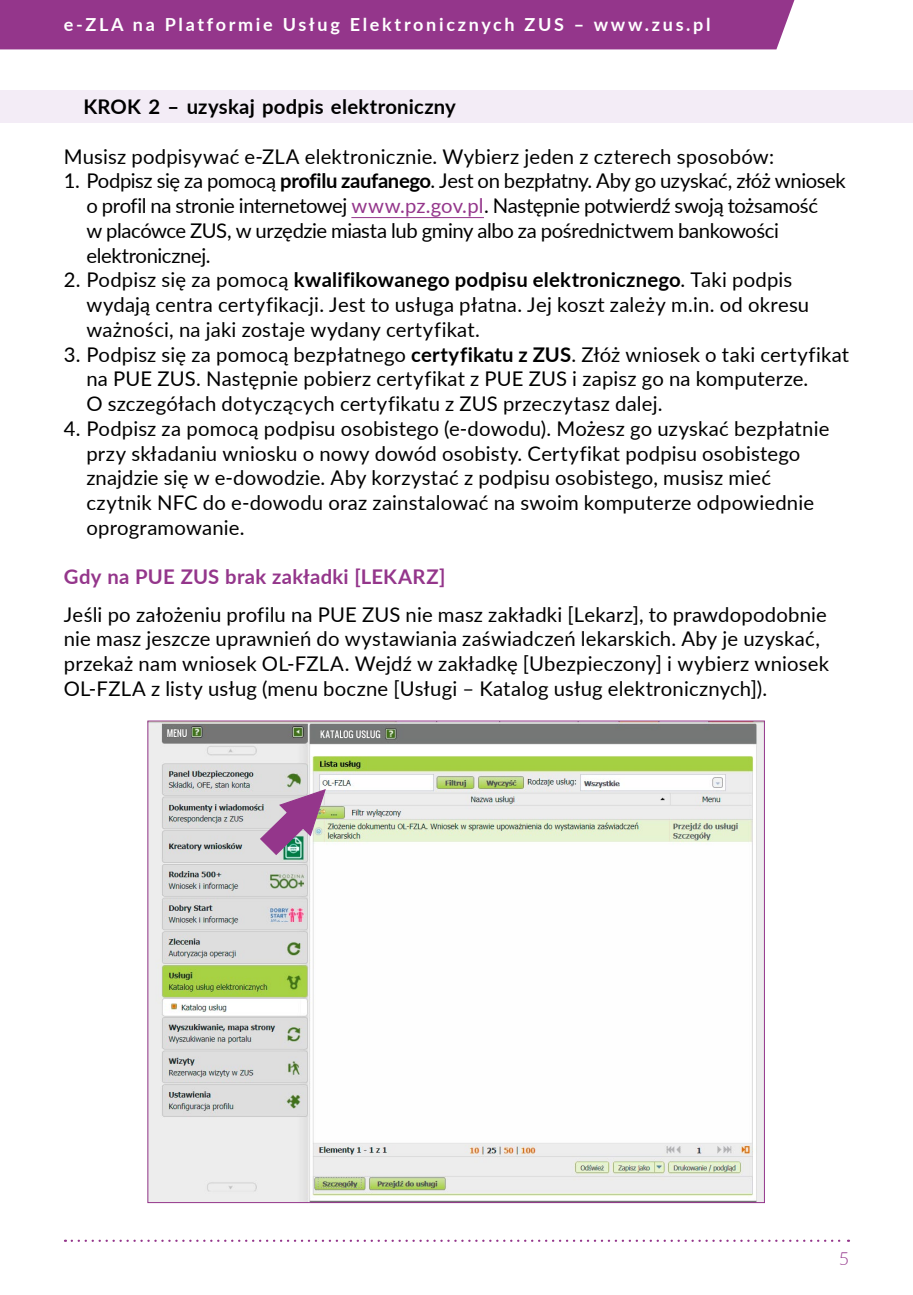
<style>
.page{position:relative;width:913px;height:1295px;background:#fff}
.page>*{position:absolute;margin:0;border:0;box-sizing:border-box;transform-origin:0 0}
.tekst_podstawowy_9_1{font:20.25px/24.8px "Lato";letter-spacing:.01em;color:#000}
.tekst_podstawowy_9_1-2{font:20.25px/24.8px "Lato";letter-spacing:-.02em;color:#000}
.t1{font:700 20.25px "Lato";letter-spacing:.01em;color:#000}
.III_gr_tekst_kolor{font:700 20.25px "Lato";letter-spacing:.015em;color:#94368b}
.t2{font:700 18px "Lato";letter-spacing:.15em;color:#fff}
.t3{font:300 18px "Lato";color:#94368b}
.s1{font-weight:700}
.s2{color:#94368b}
</style>
<div class="page">
<div style="left:0;top:0;width:795px;height:49px;background:#94368b"></div>
<svg style="left:72px;top:1239px;width:776px;height:3px"></svg>
<hr style="left:351px;top:217px;width:133px;height:1px;background:#94368b">
<div style="left:0;top:90px;width:912px;height:33px;background:#f3ecf6"></div>
<svg style="left:147px;top:720px;width:618px;height:483px"></svg>
<svg style="left:259px;top:788px;width:67px;height:68px;background:#b596b3"></svg>
<p class="t2" style="left:64px;top:11px;width:648px">e-ZLA na Platformie Usług Elektronicznych ZUS – www.zus.pl</p>
<p class="t1" style="left:83px;top:91px;width:374px">KROK 2 – uzyskaj podpis elektroniczny</p>
<p class="tekst_podstawowy_9_1" style="left:64px;top:143px;width:711px">Musisz podpisywać e-ZLA elektronicznie. Wybierz jeden z czterech sposobów:</p>
<p class="tekst_podstawowy_9_1-2" style="left:86px;top:168px;width:760px;text-indent:-22px">1. Podpisz się za pomocą <span class="s1">profilu zaufanego</span>. Jest on bezpłatny. Aby go uzyskać, złóż wniosek o profil na stronie internetowej <span class="s2">www.pz.gov.pl</span>. Następnie potwierdź swoją tożsamość<br>w placówce ZUS, w urzędzie miasta lub gminy albo za pośrednictwem bankowości elektronicznej.</p>
<p class="tekst_podstawowy_9_1" style="left:86px;top:267px;width:724px;text-indent:-23px">2. Podpisz się za pomocą <span class="s1">kwalifikowanego podpisu elektronicznego</span>. Taki podpis wydają centra certyfikacji. Jest to usługa płatna. Jej koszt zależy m.in. od okresu ważności, na jaki zostaje wydany certyfikat.</p>
<p class="tekst_podstawowy_9_1" style="left:86px;top:341px;width:763px;text-indent:-23px">3. Podpisz się za pomocą bezpłatnego <span class="s1">certyfikatu z ZUS</span>. Złóż wniosek o taki certyfikat na PUE ZUS. Następnie pobierz certyfikat z PUE ZUS i zapisz go na komputerze.<br>O szczegółach dotyczących certyfikatu z ZUS przeczytasz dalej.</p>
<p class="tekst_podstawowy_9_1" style="left:86px;top:415px;width:744px;text-indent:-23px">4. Podpisz za pomocą podpisu osobistego (e-dowodu). Możesz go uzyskać bezpłatnie przy składaniu wniosku o nowy dowód osobisty. Certyfikat podpisu osobistego znajdzie się w e-dowodzie. Aby korzystać z podpisu osobistego, musisz mieć czytnik NFC do e-dowodu oraz zainstalować na swoim komputerze odpowiednie oprogramowanie.</p>
<h3 class="III_gr_tekst_kolor" style="left:64px;top:562px;width:383px">Gdy na PUE ZUS brak zakładki [LEKARZ]</h3>
<p class="tekst_podstawowy_9_1" style="left:64px;top:601px;width:766px">Jeśli po założeniu profilu na PUE ZUS nie masz zakładki [Lekarz], to prawdopodobnie nie masz jeszcze uprawnień do wystawiania zaświadczeń lekarskich. Aby je uzyskać, przekaż nam wniosek OL-FZLA. Wejdź w zakładkę [Ubezpieczony] i wybierz wniosek OL-FZLA z listy usług (menu boczne [Usługi – Katalog usług elektronicznych]).</p>
<p class="t3" style="left:838px;top:1246px;width:12px">5</p>
</div>
